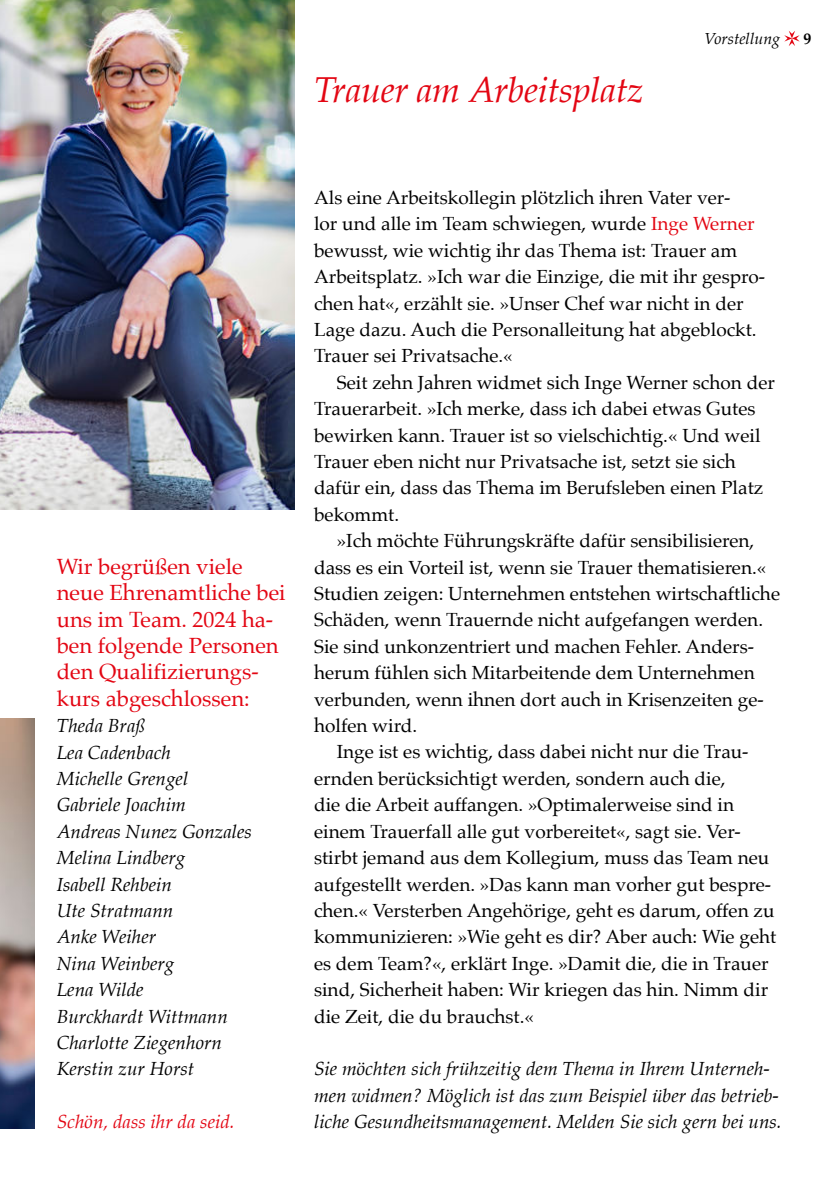
<style>
.page{position:relative;width:840px;height:1191px;background:#fff}
.page>*{position:absolute;margin:0;border:0;box-sizing:border-box;transform-origin:0 0}
.t1{font:italic 36px "Palatino";letter-spacing:-.01em;color:#e30613}
.t2{font:22px/26.4px "Palatino";color:#e30613}
.t3{font:19px/26.4px "Palatino";color:#000}
.t4{font:italic 19px/26.4px "Palatino";color:#000}
.t5{font:italic 19px "Palatino";color:#e30613}
.t6{font:italic 16px "Palatino";color:#000}
.t7{font:700 16px "Palatino";color:#000}
.s1{color:#e30613}
</style>
<div class="page">
<img style="left:0;top:718px;width:34px;height:410px">
<img style="left:0;top:0;width:294px;height:509px">
<svg style="left:784px;top:31px;width:15px;height:15px"></svg>
<h1 class="t1" style="left:314px;top:74px;width:331px">Trauer am Arbeitsplatz</h1>
<p class="t6" style="left:703px;top:31px;width:78px">Vorstellung</p>
<p class="t7" style="left:803px;top:32px;width:9px">9</p>
<p class="t2" style="left:57px;top:555px;width:230px">Wir begrüßen viele neue Ehrenamtliche bei uns im Team. 2024 ha&shy;ben folgende Personen den Qualifizierungs&shy;kurs abgeschlossen:</p>
<p class="t4" style="left:57px;top:714px;width:196px">Theda Braß<br>Lea Cadenbach<br>Michelle Grengel<br>Gabriele Joachim<br>Andreas Nunez Gonzales<br>Melina Lindberg<br>Isabell Rehbein<br>Ute Stratmann<br>Anke Weiher<br>Nina Weinberg<br>Lena Wilde<br>Burckhardt Wittmann<br>Charlotte Ziegenhorn<br>Kerstin zur Horst</p>
<p class="t5" style="left:57px;top:1113px;width:179px">Schön, dass ihr da seid.</p>
<p class="t3" style="left:314px;top:186px;width:452px">Als eine Arbeitskollegin plötzlich ihren Vater ver-<br>lor und alle im Team schwiegen, wurde <span class="s1">Inge Werner </span>bewusst, wie wichtig ihr das Thema ist: Trauer am Arbeitsplatz. »Ich war die Einzige, die mit ihr gespro&shy;chen hat«, erzählt sie. »Unser Chef war nicht in der Lage dazu. Auch die Personalleitung hat abgeblockt.<br>Trauer sei Privatsache.«</p>
<p class="t3" style="left:314px;top:371px;width:462px;text-indent:23px">Seit zehn Jahren widmet sich Inge Werner schon der Trauerarbeit. »Ich merke, dass ich dabei etwas Gutes bewirken kann. Trauer ist so vielschichtig.« Und weil Trauer eben nicht nur Privatsache ist, setzt sie sich dafür ein, dass das Thema im Berufsleben einen Platz bekommt.</p>
<p class="t3" style="left:336px;top:529px;width:419px">»Ich möchte Führungskräfte dafür sensibilisieren,</p>
<p class="t3" style="left:314px;top:556px;width:453px">dass es ein Vorteil ist, wenn sie Trauer thematisieren.«</p>
<p class="t3" style="left:314px;top:582px;width:467px">Studien zeigen: Unternehmen entstehen wirtschaftliche</p>
<p class="t3" style="left:314px;top:608px;width:450px">Schäden, wenn Trauernde nicht aufgefangen werden.</p>
<p class="t3" style="left:314px;top:635px;width:441px">Sie sind unkonzentriert und machen Fehler. Anders-</p>
<p class="t3" style="left:314px;top:661px;width:442px">herum fühlen sich Mitarbeitende dem Unternehmen</p>
<p class="t3" style="left:314px;top:687px;width:451px">verbunden, wenn ihnen dort auch in Krisenzeiten ge-</p>
<p class="t3" style="left:314px;top:714px;width:105px">holfen wird.</p>
<p class="t3" style="left:336px;top:740px;width:413px">Inge ist es wichtig, dass dabei nicht nur die Trau-</p>
<p class="t3" style="left:314px;top:767px;width:413px">ernden berücksichtigt werden, sondern auch die,</p>
<p class="t3" style="left:314px;top:793px;width:421px">die die Arbeit auffangen. »Optimalerweise sind in</p>
<p class="t3" style="left:314px;top:819px;width:428px">einem Trauerfall alle gut vorbereitet«, sagt sie. Ver-</p>
<p class="t3" style="left:314px;top:846px;width:456px">stirbt jemand aus dem Kollegium, muss das Team neu</p>
<p class="t3" style="left:314px;top:872px;width:458px">aufgestellt werden. »Das kann man vorher gut bespre-</p>
<p class="t3" style="left:314px;top:899px;width:461px">chen.« Versterben Angehörige, geht es darum, offen zu</p>
<p class="t3" style="left:314px;top:925px;width:463px">kommunizieren: »Wie geht es dir? Aber auch: Wie geht</p>
<p class="t3" style="left:314px;top:951px;width:456px">es dem Team?«, erklärt Inge. »Damit die, die in Trauer</p>
<p class="t3" style="left:314px;top:978px;width:455px">sind, Sicherheit haben: Wir kriegen das hin. Nimm dir</p>
<p class="t3" style="left:314px;top:1004px;width:221px">die Zeit, die du brauchst.«</p>
<p class="t4" style="left:314px;top:1057px;width:469px">Sie möchten sich frühzeitig dem Thema in Ihrem Unterneh&shy;men widmen? Möglich ist das zum Beispiel über das betrieb&shy;liche Gesundheitsmanagement. Melden Sie sich gern bei uns.</p>
</div>
